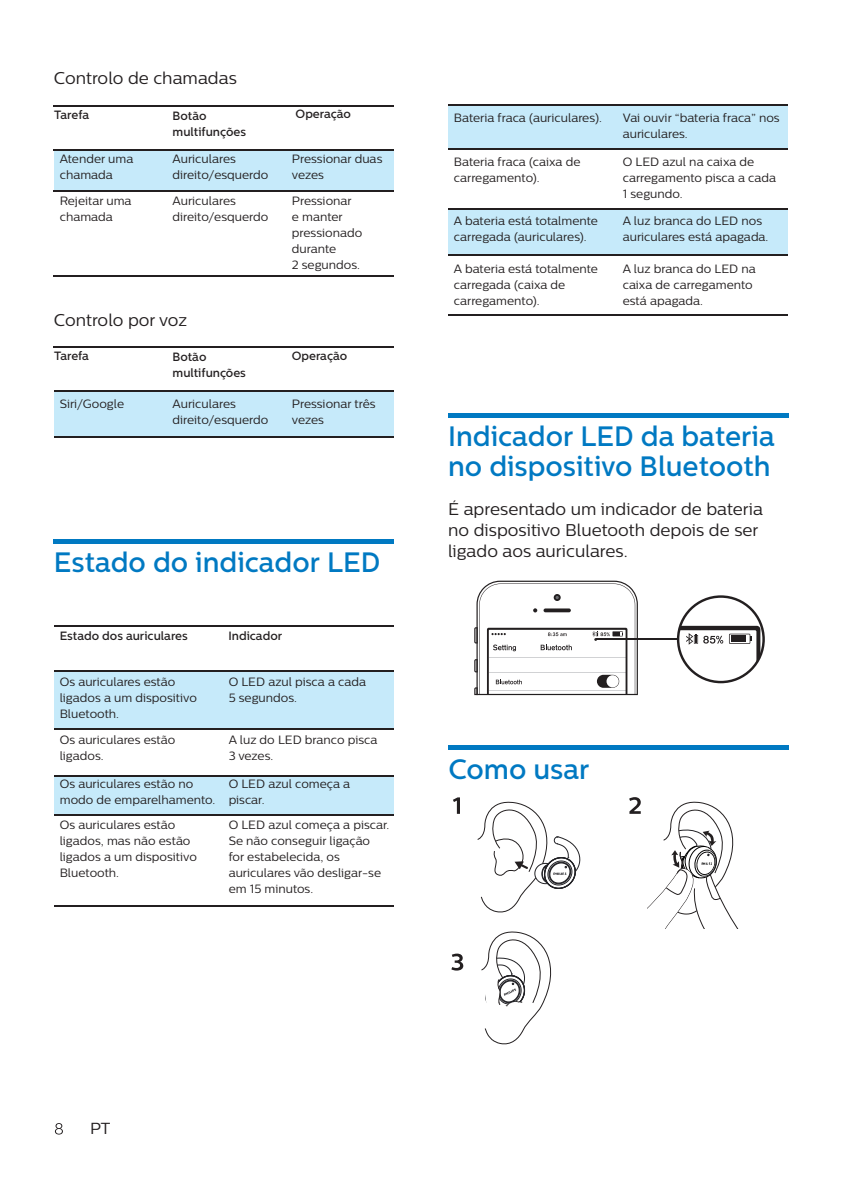
<style>
.page{position:relative;width:842px;height:1191px;background:#fff}
.page>*{position:absolute;margin:0;border:0;box-sizing:border-box;transform-origin:0 0}
.t1{font:500 28px/30px "Centrale Sans";color:#0079c2}
.t2{font:17px/21px "Centrale Sans";color:#231f20}
.t3{font:16px "Centrale Sans";color:#231f20}
.t4{font:12px/16px "Centrale Sans";color:#231f20}
.t5{font:500 12px/16px "Centrale Sans";color:#231f20}
</style>
<div class="page">
<svg style="left:55px;top:1123px;width:8px;height:11px"></svg>
<hr style="left:54px;top:539px;width:340px;height:4px;background:#0079c2">
<div style="left:281px;top:391px;width:113px;height:46px;background:#c6eafa"></div>
<div style="left:177px;top:391px;width:104px;height:46px;background:#c6eafa"></div>
<div style="left:54px;top:391px;width:123px;height:46px;background:#c6eafa"></div>
<hr style="left:54px;top:390px;width:105px;height:1px;background:#231f20">
<hr style="left:159px;top:390px;width:95px;height:1px;background:#231f20">
<hr style="left:254px;top:390px;width:140px;height:1px;background:#231f20">
<hr style="left:54px;top:437px;width:105px;height:1px;background:#231f20">
<hr style="left:159px;top:437px;width:95px;height:1px;background:#231f20">
<hr style="left:254px;top:437px;width:140px;height:1px;background:#231f20">
<hr style="left:448px;top:413px;width:340px;height:4px;background:#0079c2">
<div style="left:218px;top:776px;width:176px;height:38px;background:#c6eafa"></div>
<div style="left:54px;top:776px;width:164px;height:38px;background:#c6eafa"></div>
<div style="left:218px;top:671px;width:176px;height:58px;background:#c6eafa"></div>
<div style="left:54px;top:671px;width:164px;height:58px;background:#c6eafa"></div>
<hr style="left:54px;top:625px;width:164px;height:1px;background:#231f20">
<hr style="left:218px;top:625px;width:176px;height:1px;background:#231f20">
<hr style="left:54px;top:671px;width:164px;height:1px;background:#231f20">
<hr style="left:218px;top:671px;width:176px;height:1px;background:#231f20">
<hr style="left:54px;top:728px;width:164px;height:1px;background:#231f20">
<hr style="left:218px;top:728px;width:176px;height:1px;background:#231f20">
<hr style="left:54px;top:775px;width:164px;height:1px;background:#231f20">
<hr style="left:218px;top:775px;width:176px;height:1px;background:#231f20">
<hr style="left:54px;top:814px;width:164px;height:1px;background:#231f20">
<hr style="left:218px;top:814px;width:176px;height:1px;background:#231f20">
<div style="left:612px;top:209px;width:176px;height:47px;background:#c6eafa"></div>
<div style="left:448px;top:209px;width:164px;height:47px;background:#c6eafa"></div>
<div style="left:612px;top:105px;width:176px;height:44px;background:#c6eafa"></div>
<div style="left:448px;top:105px;width:164px;height:44px;background:#c6eafa"></div>
<hr style="left:54px;top:905px;width:164px;height:1px;background:#231f20">
<hr style="left:218px;top:905px;width:176px;height:1px;background:#231f20">
<hr style="left:448px;top:104px;width:164px;height:1px;background:#231f20">
<hr style="left:612px;top:104px;width:176px;height:1px;background:#231f20">
<hr style="left:448px;top:149px;width:164px;height:1px;background:#231f20">
<hr style="left:612px;top:149px;width:176px;height:1px;background:#231f20">
<hr style="left:448px;top:209px;width:164px;height:1px;background:#231f20">
<hr style="left:612px;top:209px;width:176px;height:1px;background:#231f20">
<hr style="left:448px;top:255px;width:164px;height:1px;background:#231f20">
<hr style="left:612px;top:255px;width:176px;height:1px;background:#231f20">
<hr style="left:448px;top:314px;width:164px;height:1px;background:#231f20">
<hr style="left:612px;top:314px;width:176px;height:1px;background:#231f20">
<svg style="left:677px;top:595px;width:88px;height:88px"></svg>
<svg style="left:474px;top:580px;width:164px;height:115px"></svg>
<hr style="left:596px;top:639px;width:81px;height:1px;background:#231f20">
<hr style="left:448px;top:745px;width:340px;height:4px;background:#0079c2">
<div style="left:281px;top:150px;width:113px;height:41px;background:#c6eafa"></div>
<div style="left:171px;top:150px;width:117px;height:41px;background:#c6eafa"></div>
<div style="left:54px;top:150px;width:122px;height:41px;background:#c6eafa"></div>
<hr style="left:54px;top:105px;width:132px;height:1px;background:#231f20">
<hr style="left:186px;top:105px;width:94px;height:1px;background:#231f20">
<hr style="left:280px;top:105px;width:114px;height:1px;background:#231f20">
<hr style="left:54px;top:149px;width:132px;height:1px;background:#231f20">
<hr style="left:186px;top:149px;width:94px;height:1px;background:#231f20">
<hr style="left:280px;top:149px;width:114px;height:1px;background:#231f20">
<hr style="left:54px;top:190px;width:132px;height:1px;background:#231f20">
<hr style="left:186px;top:190px;width:94px;height:1px;background:#231f20">
<hr style="left:280px;top:190px;width:114px;height:1px;background:#231f20">
<hr style="left:54px;top:276px;width:132px;height:1px;background:#231f20">
<hr style="left:186px;top:276px;width:94px;height:1px;background:#231f20">
<hr style="left:280px;top:276px;width:114px;height:1px;background:#231f20">
<hr style="left:54px;top:346px;width:132px;height:1px;background:#231f20">
<hr style="left:186px;top:346px;width:94px;height:1px;background:#231f20">
<hr style="left:280px;top:346px;width:114px;height:1px;background:#231f20">
<svg style="left:453px;top:797px;width:7px;height:17px"></svg>
<svg style="left:451px;top:953px;width:12px;height:17px"></svg>
<svg style="left:477px;top:801px;width:103px;height:112px"></svg>
<svg style="left:629px;top:797px;width:110px;height:132px"></svg>
<svg style="left:481px;top:931px;width:71px;height:114px"></svg>
<h2 class="t2" style="left:54px;top:68px;width:185px">Controlo de chamadas</h2>
<p class="t5" style="left:54px;top:107px;width:36px">Tarefa</p>
<p class="t5" style="left:173px;top:107px;width:75px">Botão multifunções</p>
<p class="t5" style="left:296px;top:106px;width:57px">Operação</p>
<p class="t4" style="left:173px;top:151px;width:97px">Auriculares direito/esquerdo</p>
<p class="t4" style="left:292px;top:151px;width:92px">Pressionar duas vezes</p>
<p class="t4" style="left:60px;top:151px;width:75px">Atender uma chamada</p>
<p class="t4" style="left:60px;top:192px;width:73px">Rejeitar uma chamada</p>
<p class="t4" style="left:173px;top:192px;width:97px">Auriculares direito/esquerdo</p>
<p class="t4" style="left:292px;top:192px;width:72px">Pressionar<br>e manter pressionado durante<br>2 segundos.</p>
<h2 class="t2" style="left:54px;top:309px;width:135px">Controlo por voz</h2>
<p class="t5" style="left:54px;top:348px;width:36px">Tarefa</p>
<p class="t5" style="left:173px;top:348px;width:75px">Botão multifunções</p>
<p class="t5" style="left:292px;top:347px;width:57px">Operação</p>
<p class="t4" style="left:60px;top:395px;width:66px">Siri/Google</p>
<p class="t4" style="left:173px;top:395px;width:97px">Auriculares direito/esquerdo</p>
<p class="t4" style="left:292px;top:395px;width:85px">Pressionar três vezes</p>
<h1 class="t1" style="left:54px;top:546px;width:328px">Estado do indicador LED</h1>
<p class="t5" style="left:60px;top:628px;width:130px">Estado dos auriculares</p>
<p class="t5" style="left:228px;top:628px;width:55px">Indicador</p>
<p class="t4" style="left:229px;top:673px;width:139px">O LED azul pisca a cada<br>5 segundos.</p>
<p class="t4" style="left:60px;top:674px;width:139px">Os auriculares estão ligados a um dispositivo<br>Bluetooth.</p>
<p class="t4" style="left:60px;top:731px;width:117px">Os auriculares estão ligados.</p>
<p class="t4" style="left:60px;top:776px;width:157px">Os auriculares estão no modo de emparelhamento.</p>
<p class="t4" style="left:60px;top:817px;width:139px">Os auriculares estão ligados, mas não estão ligados a um dispositivo<br>Bluetooth.</p>
<p class="t4" style="left:229px;top:817px;width:162px">O LED azul começa a piscar.<br>Se não conseguir ligação<br>for estabelecida, os auriculares vão desligar-se em 15 minutos.</p>
<p class="t4" style="left:229px;top:731px;width:150px">A luz do LED branco pisca<br>3 vezes.</p>
<p class="t4" style="left:229px;top:775px;width:123px">O LED azul começa a piscar.</p>
<p class="t4" style="left:623px;top:110px;width:158px">Vai ouvir “bateria fraca” nos auriculares.</p>
<p class="t4" style="left:623px;top:153px;width:155px">O LED azul na caixa de carregamento pisca a cada<br>1 segundo.</p>
<p class="t4" style="left:454px;top:110px;width:149px">Bateria fraca (auriculares).</p>
<p class="t4" style="left:454px;top:154px;width:128px">Bateria fraca (caixa de carregamento).</p>
<p class="t4" style="left:454px;top:213px;width:146px">A bateria está totalmente carregada (auriculares).</p>
<p class="t4" style="left:623px;top:213px;width:147px">A luz branca do LED nos auriculares está apagada.</p>
<p class="t4" style="left:454px;top:260px;width:146px">A bateria está totalmente carregada (caixa de carregamento).</p>
<p class="t4" style="left:623px;top:260px;width:135px">A luz branca do LED na caixa de carregamento está apagada.</p>
<h1 class="t1" style="left:448px;top:420px;width:328px">Indicador LED da bateria no dispositivo Bluetooth</h1>
<h2 class="t2" style="left:448px;top:498px;width:316px">É apresentado um indicador de bateria no dispositivo Bluetooth depois de ser ligado aos auriculares.</h2>
<h1 class="t1" style="left:449px;top:754px;width:143px">Como usar</h1>
<h3 class="t3" style="left:90px;top:1118px;width:22px">PT</h3>
</div>
